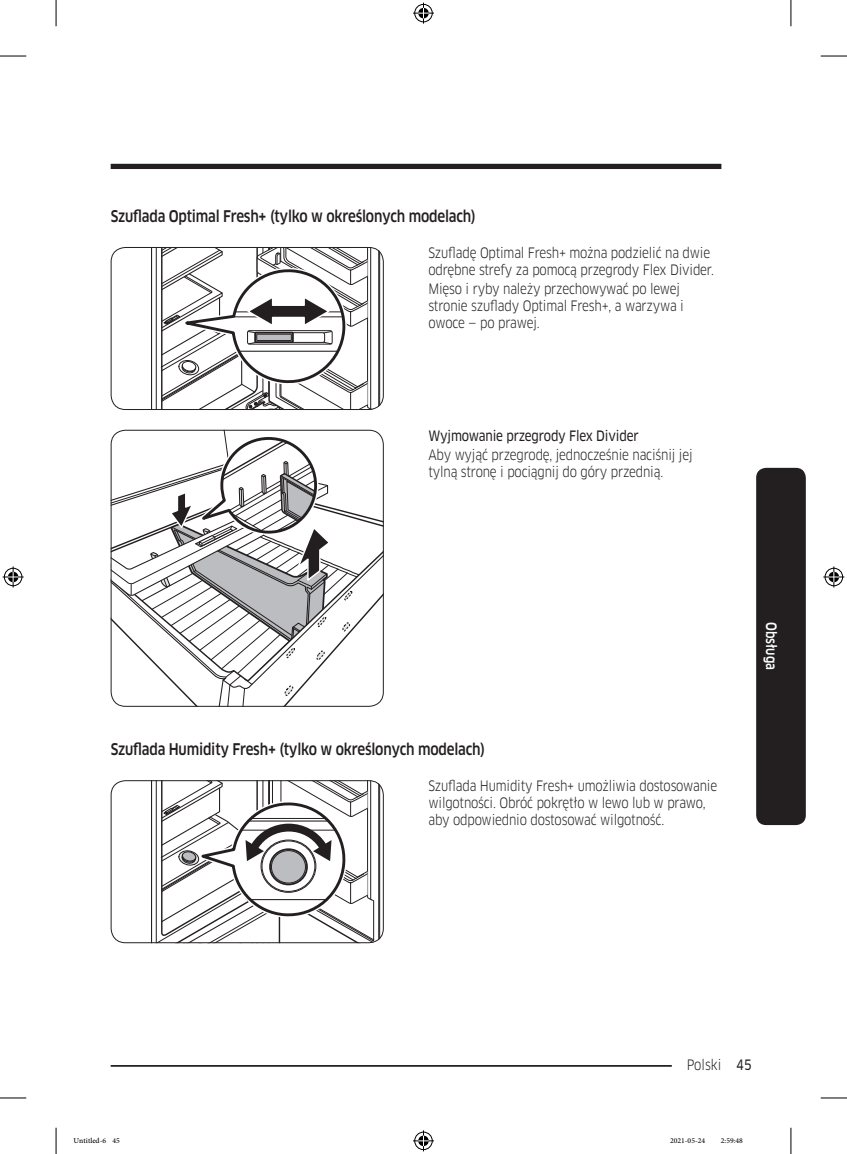
<style>
.page{position:relative;width:847px;height:1154px;background:#fff}
.page>*{position:absolute;margin:0;border:0;box-sizing:border-box;transform-origin:0 0}
.t1{font:500 15.75px "Samsung Clan Pro";letter-spacing:-.015em;color:#231f20;scale:.85 1}
.t2{font:14px/16.8px "Samsung Clan Pro";letter-spacing:-.015em;color:#231f20;scale:.85 1}
.t3{font:14px "Samsung Clan Pro News";letter-spacing:-.015em;color:#231f20;scale:.85 1}
.Sidebar{font:500 14px "Samsung Clan Pro";color:#fff;scale:.85 1}
.t4{font:10.5px "Adobe Arabic";color:#000}
.s1{font-family:"Samsung Clan Pro News"}
</style>
<div class="page">
<div style="left:111px;top:164px;width:610px;height:5px;background:#231f20"></div>
<hr style="left:111px;top:1065px;width:610px;height:2px;background:#231f20">
<div style="left:671px;top:1055px;width:65px;height:17px;background:#fff"></div>
<div style="left:755px;top:468px;width:50px;height:357px;background:#231f20;border-radius:10px"></div>
<svg style="left:111px;top:247px;width:272px;height:163px"></svg>
<div style="left:111px;top:247px;width:272px;height:163px;border:1px solid #231f20;border-radius:14px"></div>
<svg style="left:111px;top:430px;width:259px;height:277px"></svg>
<div style="left:111px;top:430px;width:272px;height:277px;border:1px solid #231f20;border-radius:14px"></div>
<svg style="left:111px;top:780px;width:272px;height:163px"></svg>
<div style="left:111px;top:780px;width:272px;height:163px;border:1px solid #231f20;border-radius:14px"></div>
<svg style="left:0;top:56px;width:26px;height:1px"></svg>
<svg style="left:820px;top:56px;width:26px;height:1px"></svg>
<svg style="left:0;top:1097px;width:26px;height:1px"></svg>
<svg style="left:820px;top:1097px;width:26px;height:1px"></svg>
<svg style="left:56px;top:0;width:1px;height:26px"></svg>
<svg style="left:56px;top:1128px;width:1px;height:26px"></svg>
<svg style="left:790px;top:0;width:1px;height:26px"></svg>
<svg style="left:790px;top:1128px;width:1px;height:26px"></svg>
<svg style="left:413px;top:3px;width:21px;height:21px"></svg>
<svg style="left:413px;top:1130px;width:21px;height:21px"></svg>
<svg style="left:3px;top:566px;width:21px;height:21px"></svg>
<svg style="left:823px;top:566px;width:21px;height:21px"></svg>
<h3 class="t1" style="left:111px;top:207px;width:431px">Szuflada Optimal Fresh+ (tylko w określonych modelach)</h3>
<p class="t2" style="left:428px;top:244px;width:337px">Szufladę Optimal Fresh+ można podzielić na dwie odrębne strefy za pomocą przegrody Flex Divider.</p>
<p class="t2" style="left:428px;top:281px;width:302px">Mięso i ryby należy przechowywać po lewej stronie szuflady Optimal Fresh+, a warzywa i owoce — po prawej.</p>
<p class="t3" style="left:428px;top:427px;width:249px">Wyjmowanie przegrody Flex Divider</p>
<p class="t2" style="left:428px;top:446px;width:312px">Aby wyjąć przegrodę, jednocześnie naciśnij jej tylną stronę i pociągnij do góry przednią.</p>
<h3 class="t1" style="left:111px;top:740px;width:442px">Szuflada Humidity Fresh+ (tylko w określonych modelach)</h3>
<p class="t2" style="left:428px;top:778px;width:341px">Szuflada Humidity Fresh+ umożliwia dostosowanie wilgotności. Obróć pokrętło w lewo lub w prawo, aby odpowiednio dostosować wilgotność.</p>
<p class="Sidebar" style="left:779px;top:622px;width:58px;rotate:90deg">Obsługa</p>
<p class="t2" style="left:686px;top:1056px;width:78px">Polski <span class="s1">45</span></p>
<p class="t4" style="left:74px;top:1133px;width:48px">Untitled-6 45</p>
<p class="t4" style="left:669px;top:1133px;width:37px">2021-05-24</p>
<p class="t4" style="left:720px;top:1133px;width:24px">2:59:48</p>
</div>
